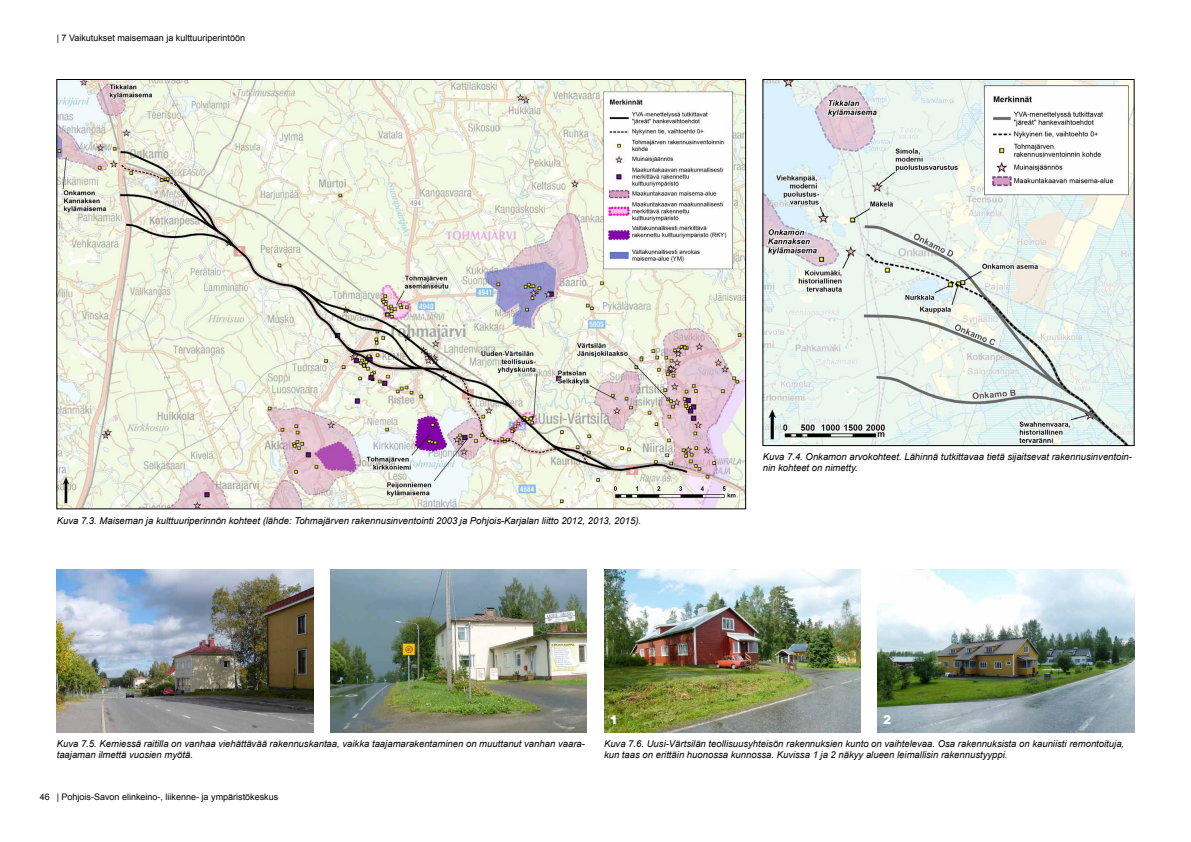
<style>
.page{position:relative;width:1191px;height:842px;background:#fff}
.page>*{position:absolute;margin:0;border:0;box-sizing:border-box;transform-origin:0 0}
.t1{font:900 12px "Arial";color:#fff}
.t2{font:italic 9.5px/11px "Arial";color:#000}
.t3{font:9px "Arial";color:#000}
</style>
<div class="page">
<img style="left:765px;top:81px;width:367px;height:363px">
<div style="left:763px;top:79px;width:371px;height:367px;border:1px solid #000"></div>
<img style="left:57px;top:569px;width:256px;height:163px">
<img style="left:330px;top:569px;width:257px;height:163px">
<img style="left:877px;top:569px;width:257px;height:163px">
<img style="left:604px;top:569px;width:256px;height:163px">
<img style="left:59px;top:81px;width:685px;height:426px">
<p class="t3" style="left:57px;top:32px;width:190px">| 7 Vaikutukset maisemaan ja kulttuuriperintöön</p>
<p class="t2" style="left:57px;top:515px;width:586px">Kuva 7.3. Maiseman ja kulttuuriperinnön kohteet (lähde: Tohmajärven rakennusinventointi 2003 ja Pohjois-Karjalan liitto 2012, 2013, 2015).</p>
<p class="t2" style="left:763px;top:452px;width:371px">Kuva 7.4. Onkamon arvokohteet. Lähinnä tutkittavaa tietä sijaitsevat rakennusinventoin&shy;nin kohteet on nimetty.</p>
<p class="t1" style="left:609px;top:711px;width:10px">1</p>
<p class="t1" style="left:883px;top:711px;width:10px">2</p>
<p class="t2" style="left:57px;top:738px;width:530px">Kuva 7.5. Kemiessä raitilla on vanhaa viehättävää rakennuskantaa, vaikka taajamarakentaminen on muuttanut vanhan vaara&shy;taajaman ilmettä vuosien myötä.</p>
<p class="t2" style="left:604px;top:738px;width:522px">Kuva 7.6. Uusi-Värtsilän teollisuusyhteisön rakennuksien kunto on vaihtelevaa. Osa rakennuksista on kauniisti remontoituja, kun taas on erittäin huonossa kunnossa. Kuvissa 1 ja 2 näkyy alueen leimallisin rakennustyyppi.</p>
<p class="t3" style="left:40px;top:791px;width:240px">46 | Pohjois-Savon elinkeino-, liikenne- ja ympäristökeskus</p>
</div>
